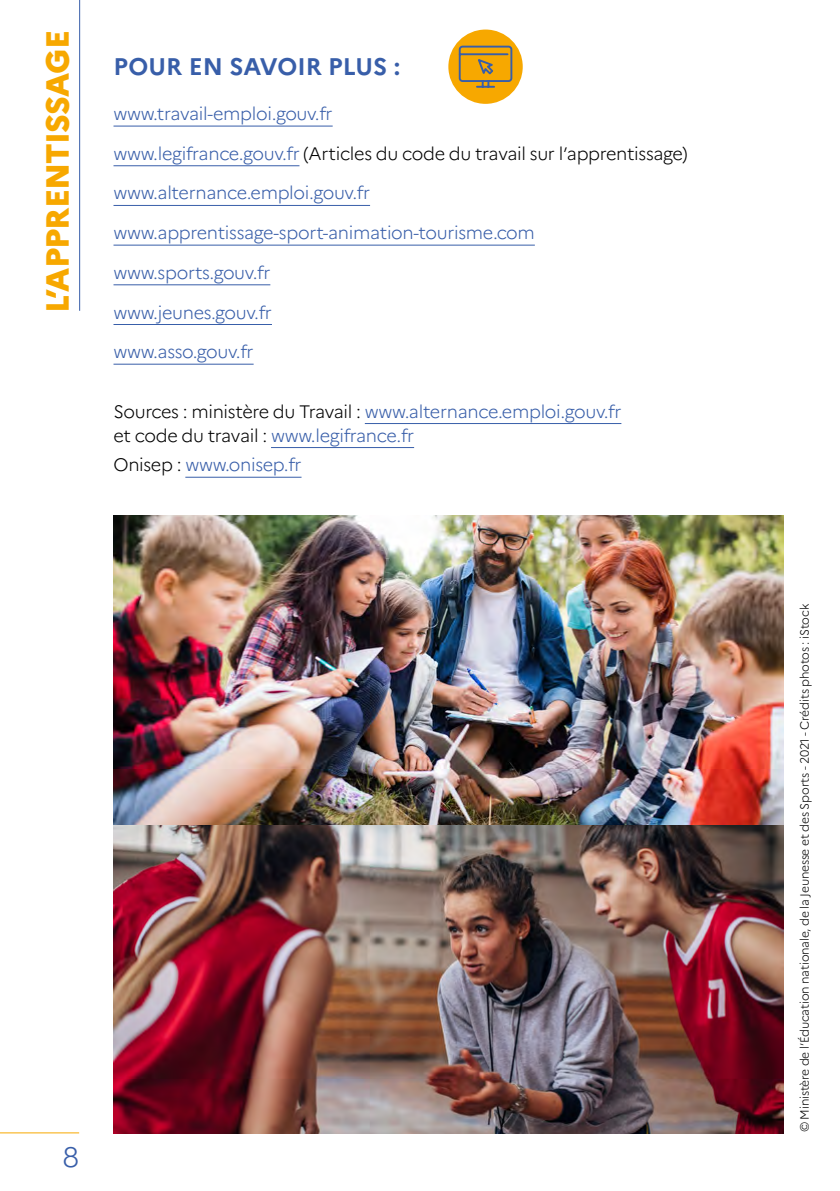
<style>
.page{position:relative;width:840px;height:1191px;background:#fff}
.page>*{position:absolute;margin:0;border:0;box-sizing:border-box;transform-origin:0 0}
.t1{font:800 32px "Marianne";letter-spacing:-.025em;color:#f7a800}
.t2{font:300 28px "Marianne";color:#385ea9}
.t3{font:700 24px "Marianne";color:#385ea9}
.t4{font:300 18px/24px "Marianne";letter-spacing:-.02em;color:#385ea9}
.t5{font:300 18px "Marianne";letter-spacing:-.02em;color:#000}
.t6{font:300 12px "Marianne";letter-spacing:-.02em;color:#000}
.s1{color:#385ea9}
.s2{color:#000}
</style>
<div class="page">
<hr style="left:0;top:1132px;width:79px;height:1px;background:#f7a800">
<hr style="left:79px;top:0;width:1px;height:311px;background:#385ea9">
<hr style="left:113px;top:126px;width:219px;height:1px;background:#385ea9">
<hr style="left:113px;top:165px;width:186px;height:1px;background:#385ea9">
<hr style="left:113px;top:205px;width:257px;height:1px;background:#385ea9">
<hr style="left:113px;top:245px;width:421px;height:1px;background:#385ea9">
<hr style="left:113px;top:284px;width:157px;height:1px;background:#385ea9">
<hr style="left:113px;top:324px;width:159px;height:1px;background:#385ea9">
<hr style="left:113px;top:364px;width:140px;height:1px;background:#385ea9">
<hr style="left:364px;top:423px;width:257px;height:1px;background:#385ea9">
<hr style="left:271px;top:447px;width:143px;height:1px;background:#385ea9">
<hr style="left:185px;top:477px;width:116px;height:1px;background:#385ea9">
<img style="left:113px;top:515px;width:669px;height:618px">
<div style="left:448px;top:30px;width:74px;height:74px;background:#f7a800;border-radius:50%"></div>
<svg style="left:458px;top:45px;width:55px;height:43px"></svg>
<h1 class="t1" style="left:38px;top:313px;width:284px;rotate:-90deg">L’APPRENTISSAGE</h1>
<h3 class="t3" style="left:113px;top:52px;width:288px">POUR EN SAVOIR PLUS :</h3>
<p class="t4" style="left:113px;top:102px;width:220px">www.travail-emploi.gouv.fr</p>
<p class="t5" style="left:113px;top:142px;width:575px"><span class="s1">www.legifrance.gouv.fr</span> (Articles du code du travail sur l’apprentissage)</p>
<p class="t4" style="left:113px;top:181px;width:258px">www.alternance.emploi.gouv.fr</p>
<p class="t4" style="left:113px;top:221px;width:422px">www.apprentissage-sport-animation-tourisme.com</p>
<p class="t4" style="left:113px;top:260px;width:158px">www.sports.gouv.fr</p>
<p class="t4" style="left:113px;top:300px;width:160px">www.jeunes.gouv.fr</p>
<p class="t4" style="left:113px;top:340px;width:141px">www.asso.gouv.fr</p>
<p class="t4" style="left:113px;top:399px;width:509px"><span class="s2">Sources : ministère du Travail :</span> www.alternance.emploi.gouv.fr <span class="s2">et code du travail :</span> www.legifrance.fr</p>
<p class="t4" style="left:113px;top:453px;width:189px"><span class="s2">Onisep :</span> www.onisep.fr</p>
<h2 class="t2" style="left:62px;top:1140px;width:18px">8</h2>
<p class="t6" style="left:796px;top:1132px;width:530px;rotate:-90deg">© Ministère de l’Éducation nationale, de la Jeunesse et des Sports - 2021 - Crédits photos : iStock</p>
</div>
